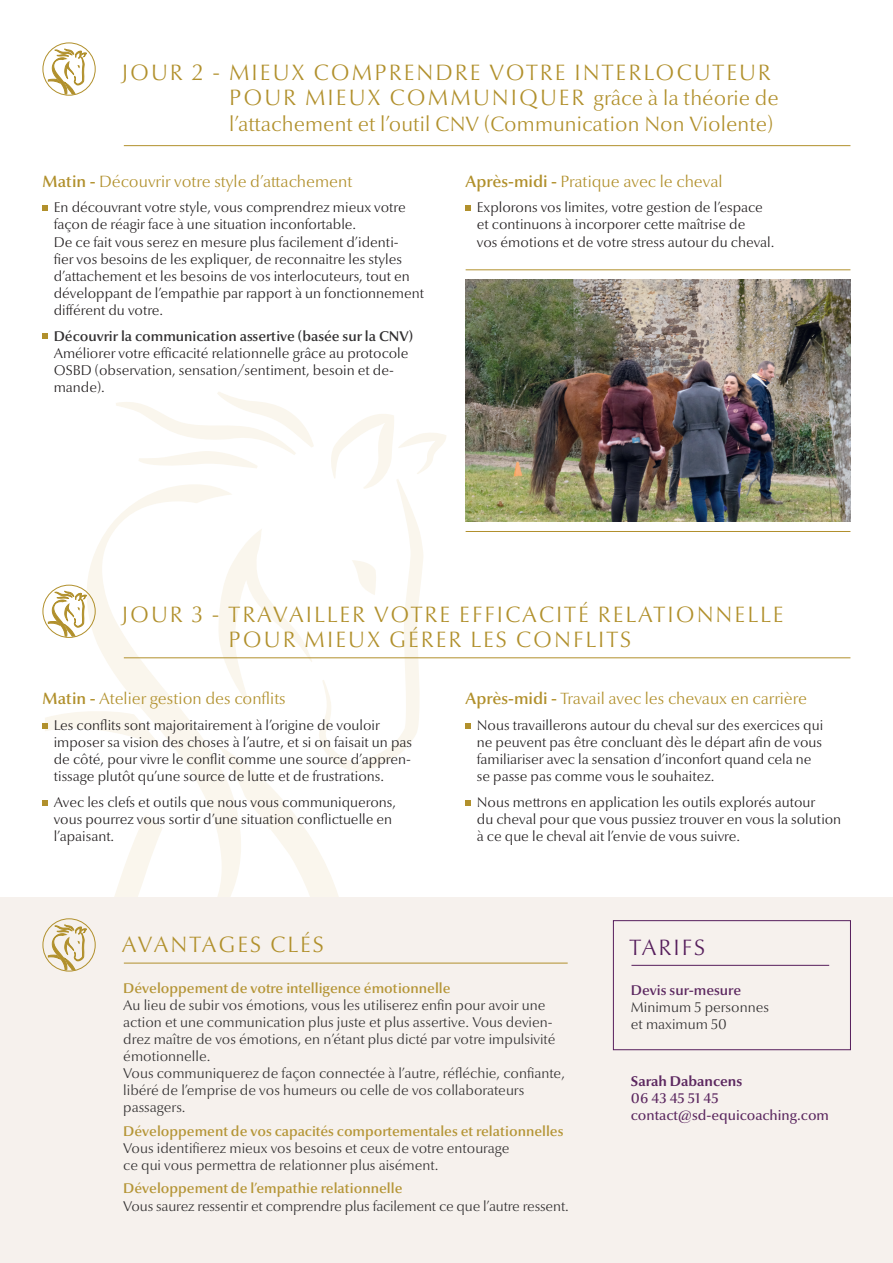
<style>
.page{position:relative;width:893px;height:1263px;background:#fff}
.page>*{position:absolute;margin:0;border:0;box-sizing:border-box;transform-origin:0 0}
.t1{font:300 22.5px/25.5px "Optima Nova LT Pro";letter-spacing:.09em;color:#b1902c}
.t2{font:300 22.5px "Optima Nova LT Pro";letter-spacing:.09em;color:#561e5c}
.t3{font:300 21px "Optima Nova LT Pro";letter-spacing:.005em;color:#b1902c}
.t4{font:300 16.5px "Optima Nova LT Pro";color:#b1902c}
.t5{font:300 14.25px/17.1px "Optima Nova LT Pro";color:#231f20}
.t6{font:300 14.25px/17.1px "Optima Nova LT Pro";color:#312f30}
.t7{font:500 14.25px/17.1px "Optima Nova LT Pro";color:#5c2860}
.s1{font-size:21px}
.s2{font-weight:600}
.s3{font-weight:600;color:#312f30}
.s4{font-weight:600;color:#b59536}
.s5{font-weight:600;color:#5c2860}
.s6{font-weight:700}
</style>
<div class="page">
<svg style="left:42px;top:772px;width:297px;height:125px"></svg>
<svg style="left:87px;top:772px;width:154px;height:125px"></svg>
<svg style="left:43px;top:206px;width:5px;height:5px"></svg>
<svg style="left:43px;top:334px;width:5px;height:5px"></svg>
<svg style="left:466px;top:206px;width:5px;height:5px"></svg>
<svg style="left:43px;top:49px;width:44px;height:45px"></svg>
<div style="left:43px;top:43px;width:53px;height:53px;border:1px solid #b1902c;border-radius:50%"></div>
<hr style="left:124px;top:145px;width:726px;height:1px;background:#b1902c">
<svg style="left:43px;top:800px;width:5px;height:5px"></svg>
<svg style="left:466px;top:723px;width:5px;height:5px"></svg>
<svg style="left:466px;top:800px;width:5px;height:5px"></svg>
<svg style="left:43px;top:392px;width:403px;height:380px"></svg>
<div style="left:43px;top:585px;width:53px;height:53px;border:1px solid #b1902c;border-radius:50%"></div>
<hr style="left:124px;top:657px;width:726px;height:1px;background:#b1902c">
<div style="left:0;top:897px;width:893px;height:366px;background:#f6f1ed"></div>
<svg style="left:42px;top:825px;width:45px;height:147px"></svg>
<div style="left:43px;top:918px;width:53px;height:53px;border:1px solid #b1902c;border-radius:50%"></div>
<hr style="left:124px;top:963px;width:444px;height:1px;background:#b1902c">
<hr style="left:466px;top:269px;width:384px;height:1px;background:#b1902c">
<hr style="left:466px;top:531px;width:384px;height:1px;background:#b1902c">
<img style="left:466px;top:279px;width:384px;height:243px">
<div style="left:613px;top:920px;width:238px;height:130px;border:1px solid #561e5c"></div>
<hr style="left:631px;top:965px;width:198px;height:1px;background:#561e5c">
<p class="t1" style="left:229px;top:59px;width:551px;text-indent:-107px">JOUR 2 - MIEUX COMPRENDRE VOTRE INTERLOCUTEUR<br>POUR MIEUX COMMUNIQUER <span class="s1">grâce à la théorie de</span></p>
<p class="t3" style="left:229px;top:110px;width:546px">l’attachement et l’outil CNV (Communication Non Violente)</p>
<p class="t4" style="left:43px;top:171px;width:311px"><span class="s2">Matin -</span> Découvrir votre style d’attachement</p>
<p class="t5" style="left:54px;top:199px;width:372px">En découvrant votre style, vous comprendrez mieux votre façon de réagir face à une situation inconfortable.<br>De ce fait vous serez en mesure plus facilement d’identi-<br>fier vos besoins de les expliquer, de reconnaitre les styles d’attachement et les besoins de vos interlocuteurs, tout en développant de l’empathie par rapport à un fonctionnement différent du votre.</p>
<p class="t5" style="left:54px;top:327px;width:361px"><span class="s3">Découvrir la communication assertive (basée sur la CNV)<br></span>Améliorer votre efficacité relationnelle grâce au protocole OSBD (observation, sensation/sentiment, besoin et de&shy;mande).</p>
<p class="t4" style="left:466px;top:171px;width:258px"><span class="s2">Après-midi -</span> Pratique avec le cheval</p>
<p class="t5" style="left:477px;top:199px;width:299px">Explorons vos limites, votre gestion de l’espace et continuons à incorporer cette maîtrise de<br>vos émotions et de votre stress autour du cheval.</p>
<p class="t1" style="left:229px;top:601px;width:556px;text-indent:-107px">JOUR 3 - TRAVAILLER VOTRE EFFICACITÉ RELATIONNELLE<br>POUR MIEUX GÉRER LES CONFLITS</p>
<p class="t4" style="left:43px;top:688px;width:245px"><span class="s2">Matin -</span> Atelier gestion des conflits</p>
<p class="t5" style="left:54px;top:717px;width:360px">Les conflits sont majoritairement à l’origine de vouloir imposer sa vision des choses à l’autre, et si on faisait un pas de côté, pour vivre le conflit comme une source d’appren&shy;tissage plutôt qu’une source de lutte et de frustrations.</p>
<p class="t5" style="left:54px;top:793px;width:344px">Avec les clefs et outils que nous vous communiquerons, vous pourrez vous sortir d’une situation conflictuelle en l’apaisant.</p>
<p class="t1" style="left:122px;top:932px;width:204px">AVANTAGES CLÉS</p>
<p class="t4" style="left:466px;top:688px;width:343px"><span class="s2">Après-midi -</span> Travail avec les chevaux en carrière</p>
<p class="t5" style="left:477px;top:717px;width:348px">Nous travaillerons autour du cheval sur des exercices qui ne peuvent pas être concluant dès le départ afin de vous familiariser avec la sensation d’inconfort quand cela ne se passe pas comme vous le souhaitez.</p>
<p class="t5" style="left:477px;top:793px;width:366px">Nous mettrons en application les outils explorés autour<br>du cheval pour que vous pussiez trouver en vous la solution à ce que le cheval ait l’envie de vous suivre.</p>
<p class="t2" style="left:629px;top:933px;width:77px">TARIFS</p>
<p class="t6" style="left:123px;top:979px;width:443px"><span class="s4">Développement de votre intelligence émotionnelle<br></span>Au lieu de subir vos émotions, vous les utiliserez enfin pour avoir une action et une communication plus juste et plus assertive. Vous devien&shy;drez maître de vos émotions, en n’étant plus dicté par votre impulsivité émotionnelle.<br>Vous communiquerez de façon connectée à l’autre, réfléchie, confiante, libéré de l’emprise de vos humeurs ou celle de vos collaborateurs passagers.</p>
<p class="t6" style="left:123px;top:1122px;width:442px"><span class="s4">Développement de vos capacités comportementales et relationnelles<br></span>Vous identifierez mieux vos besoins et ceux de votre entourage<br>ce qui vous permettra de relationner plus aisément.</p>
<p class="t6" style="left:123px;top:1180px;width:447px"><span class="s4">Développement de l’empathie relationnelle<br></span>Vous saurez ressentir et comprendre plus facilement ce que l’autre ressent.</p>
<p class="t6" style="left:631px;top:981px;width:140px"><span class="s5">Devis sur-mesure<br></span>Minimum 5 personnes et maximum 50</p>
<p class="t7" style="left:631px;top:1072px;width:200px"><span class="s6">Sarah Dabancens<br></span>06 43 45 51 45 contact@sd-equicoaching.com</p>
</div>
